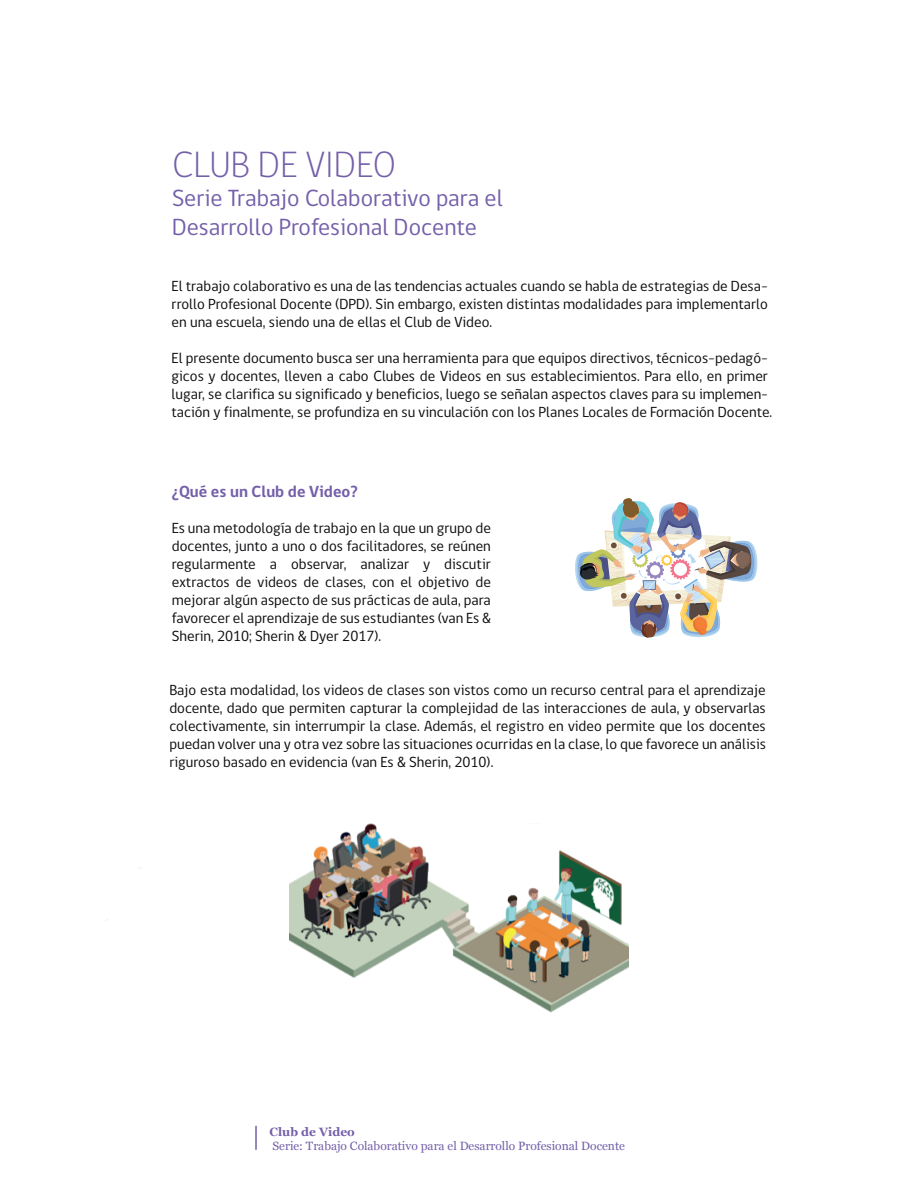
<style>
.page{position:relative;width:918px;height:1188px;background:#fff}
.page>*{position:absolute;margin:0;border:0;box-sizing:border-box;transform-origin:0 0}
.t1{font:300 37.5px "gob CL";color:#745fa9}
.t2{font:24px/28.8px "gob CL";color:#745fa9}
.t3{font:700 16.5px "gob CL";color:#745fa9}
.t4{font:15px/18px "gob CL";color:#0b090c;text-align:justify}
.t5{font:12px "Georgia";color:#745fa9}
.t6{font:700 12px "Georgia";color:#745fa9}
</style>
<div class="page">
<hr style="left:255px;top:1126px;width:2px;height:24px;background:#745fa9">
<img style="left:290px;top:823px;width:338px;height:190px">
<svg style="left:575px;top:498px;width:183px;height:140px"></svg>
<h1 class="t1" style="left:172px;top:139px;width:226px">CLUB DE VIDEO</h1>
<h2 class="t2" style="left:172px;top:184px;width:333px">Serie Trabajo Colaborativo para el<br>Desarrollo Profesional Docente</h2>
<p class="t4" style="left:172px;top:278px;width:598px">El trabajo colaborativo es una de las tendencias actuales cuando se habla de estrategias de Desa&shy;rrollo Profesional Docente (DPD). Sin embargo, existen distintas modalidades para implementarlo en una escuela, siendo una de ellas el Club de Video.</p>
<p class="t4" style="left:172px;top:350px;width:602px;text-align:left">El presente documento busca ser una herramienta para que equipos directivos, técnicos-pedagó&shy;gicos y docentes, lleven a cabo Clubes de Videos en sus establecimientos. Para ello, en primer lugar, se clarifica su significado y beneficios, luego se señalan aspectos claves para su implemen&shy;tación y finalmente, se profundiza en su vinculación con los Planes Locales de Formación Docente.</p>
<p class="t3" style="left:172px;top:480px;width:187px">¿Qué es un Club de Video?</p>
<p class="t4" style="left:172px;top:519px;width:321px">Es una metodología de trabajo en la que un grupo de docentes, junto a uno o dos facilitadores, se reúnen regularmente a observar, analizar y discutir extractos de videos de clases, con el objetivo de mejorar algún aspecto de sus prácticas de aula, para favorecer el aprendizaje de sus estudiantes (van Es &amp; Sherin, 2010; Sherin &amp; Dyer 2017).</p>
<p class="t4" style="left:169px;top:682px;width:598px">Bajo esta modalidad, los videos de clases son vistos como un recurso central para el aprendizaje docente, dado que permiten capturar la complejidad de las interacciones de aula, y observarlas colectivamente, sin interrumpir la clase. Además, el registro en video permite que los docentes puedan volver una y otra vez sobre las situaciones ocurridas en la clase, lo que favorece un análisis riguroso basado en evidencia (van Es &amp; Sherin, 2010).</p>
<p class="t6" style="left:270px;top:1123px;width:87px">Club de Video</p>
<p class="t5" style="left:273px;top:1137px;width:354px">Serie: Trabajo Colaborativo para el Desarrollo Profesional Docente</p>
</div>
